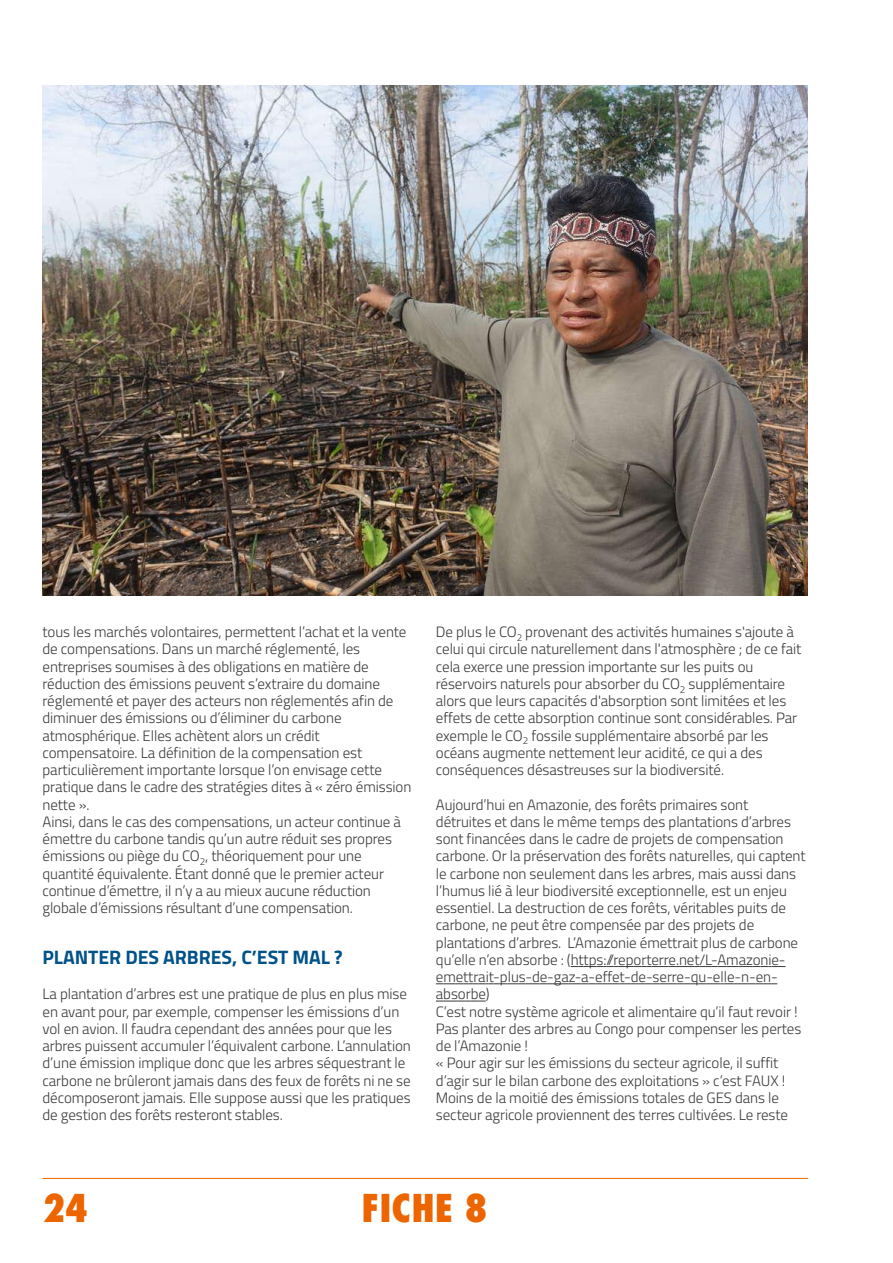
<style>
.page{position:relative;width:893px;height:1263px;background:#fff}
.page>*{position:absolute;margin:0;border:0;box-sizing:border-box;transform-origin:0 0}
.t1{font:800 condensed 37.5px "Futura LT";color:#ec6500}
.t2{font:700 19.5px "Titillium";color:#005289}
.t3{font:300 15px/17.2px "Titillium";letter-spacing:-.005em;color:#3a3939}
</style>
<div class="page">
<svg style="left:571px;top:966px;width:214px;height:1px"></svg>
<svg style="left:436px;top:983px;width:341px;height:1px"></svg>
<svg style="left:436px;top:1001px;width:50px;height:1px"></svg>
<hr style="left:43px;top:1178px;width:765px;height:1px;background:#ec6500">
<img style="left:43px;top:85px;width:765px;height:510px">
<p class="t3" style="left:43px;top:622px;width:370px">tous les marchés volontaires, permettent l’achat et la vente de compensations. Dans un marché réglementé, les entreprises soumises à des obligations en matière de réduction des émissions peuvent s’extraire du domaine réglementé et payer des acteurs non réglementés afin de diminuer des émissions ou d’éliminer du carbone atmosphérique. Elles achètent alors un crédit compensatoire. La définition de la compensation est particulièrement importante lorsque l’on envisage cette pratique dans le cadre des stratégies dites à « zéro émission nette ».<br>Ainsi, dans le cas des compensations, un acteur continue à émettre du carbone tandis qu’un autre réduit ses propres émissions ou piège du CO<sub>2</sub>, théoriquement pour une quantité équivalente. Étant donné que le premier acteur continue d’émettre, il n’y a au mieux aucune réduction globale d’émissions résultant d’une compensation.</p>
<h2 class="t2" style="left:43px;top:942px;width:302px">PLANTER DES ARBRES, C’EST MAL ?</h2>
<p class="t3" style="left:43px;top:985px;width:370px">La plantation d’arbres est une pratique de plus en plus mise en avant pour, par exemple, compenser les émissions d’un vol en avion. Il faudra cependant des années pour que les arbres puissent accumuler l’équivalent carbone. L’annulation d’une émission implique donc que les arbres séquestrant le carbone ne brûleront jamais dans des feux de forêts ni ne se décomposeront jamais. Elle suppose aussi que les pratiques de gestion des forêts resteront stables.</p>
<p class="t3" style="left:436px;top:622px;width:367px">De plus le CO<sub>2</sub> provenant des activités humaines s'ajoute à celui qui circule naturellement dans l'atmosphère ; de ce fait cela exerce une pression importante sur les puits ou réservoirs naturels pour absorber du CO<sub>2</sub> supplémentaire alors que leurs capacités d'absorption sont limitées et les effets de cette absorption continue sont considérables. Par exemple le CO<sub>2</sub> fossile supplémentaire absorbé par les océans augmente nettement leur acidité, ce qui a des conséquences désastreuses sur la biodiversité.</p>
<p class="t3" style="left:436px;top:795px;width:371px">Aujourd’hui en Amazonie, des forêts primaires sont détruites et dans le même temps des plantations d’arbres sont financées dans le cadre de projets de compensation carbone. Or la préservation des forêts naturelles, qui captent le carbone non seulement dans les arbres, mais aussi dans l’humus lié à leur biodiversité exceptionnelle, est un enjeu essentiel. La destruction de ces forêts, véritables puits de carbone, ne peut être compensée par des projets de plantations d’arbres. L’Amazonie émettrait plus de carbone qu’elle n’en absorbe : (https://reporterre.net/L-Amazonie&shy;emettrait-plus-de-gaz-a-effet-de-serre-qu-elle-n-en&shy;absorbe)<br>C’est notre système agricole et alimentaire qu’il faut revoir !<br>Pas planter des arbres au Congo pour compenser les pertes de l’Amazonie !<br>« Pour agir sur les émissions du secteur agricole, il suffit d’agir sur le bilan carbone des exploitations » c’est FAUX !<br>Moins de la moitié des émissions totales de GES dans le secteur agricole proviennent des terres cultivées. Le reste</p>
<h1 class="t1" style="left:43px;top:1184px;width:47px">24</h1>
<h1 class="t1" style="left:361px;top:1184px;width:128px">FICHE 8</h1>
</div>
